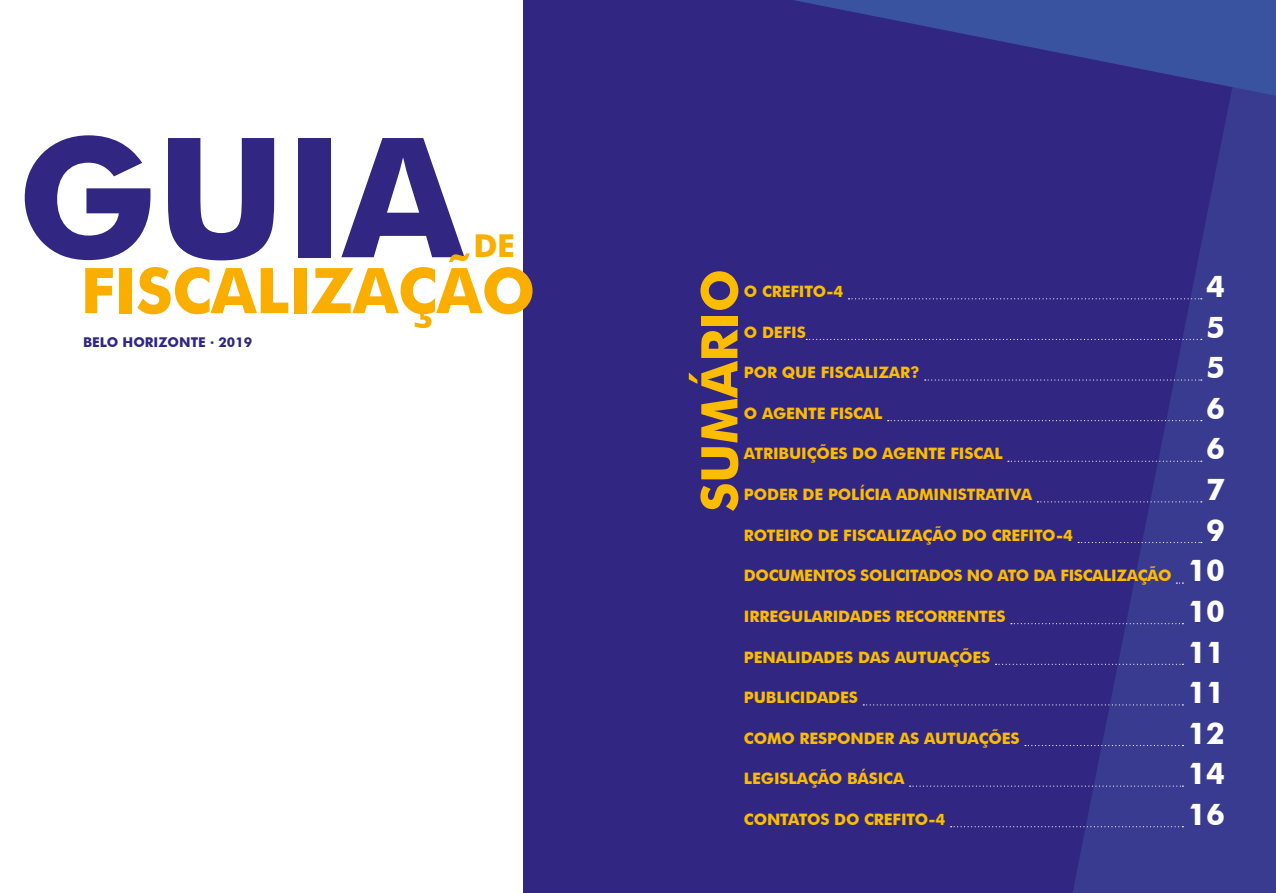
<style>
.page{position:relative;width:1276px;height:893px;background:#fff}
.page>*{position:absolute;margin:0;border:0;box-sizing:border-box;transform-origin:0 0}
.t1{font:700 166.8px "Futura BT";color:#312783}
.t2{font:700 63px "Futura BT";letter-spacing:-.01em;color:#f9ae00}
.t3{font:700 50.55px "Futura BT";letter-spacing:-.01em;color:#fcbd00}
.t4{font:700 31.5px "Futura BT";color:#f9ae00}
.t5{font:700 30px "Futura BT";letter-spacing:-.01em;color:#fff}
.t6{font:700 15.75px "Futura BT";letter-spacing:-.01em;color:#fcbd00}
.t7{font:700 13.5px "Futura BT";color:#312783}
.s1{font-size:30px;color:#fff}
</style>
<div class="page">
<div style="left:523px;top:0;width:753px;height:893px;background:#312783"></div>
<svg style="left:1072px;top:96px;width:204px;height:797px;fill:#383b90"></svg>
<svg style="left:848px;top:298px;width:353px;height:1px"></svg>
<svg style="left:806px;top:339px;width:395px;height:1px"></svg>
<svg style="left:925px;top:379px;width:276px;height:2px"></svg>
<svg style="left:887px;top:420px;width:314px;height:1px"></svg>
<svg style="left:1008px;top:461px;width:193px;height:1px"></svg>
<svg style="left:1037px;top:501px;width:164px;height:1px"></svg>
<svg style="left:1078px;top:542px;width:123px;height:1px"></svg>
<svg style="left:1176px;top:582px;width:7px;height:2px"></svg>
<svg style="left:1011px;top:623px;width:172px;height:1px"></svg>
<svg style="left:995px;top:664px;width:188px;height:1px"></svg>
<svg style="left:863px;top:704px;width:320px;height:1px"></svg>
<svg style="left:1025px;top:745px;width:158px;height:1px"></svg>
<svg style="left:909px;top:786px;width:274px;height:1px"></svg>
<svg style="left:950px;top:826px;width:233px;height:1px"></svg>
<svg style="left:794px;top:0;width:482px;height:96px"></svg>
<h1 class="t1" style="left:17px;top:97px;width:447px">GUIA</h1>
<h3 class="t4" style="left:473px;top:227px;width:43px">DE</h3>
<h2 class="t2" style="left:80px;top:252px;width:456px">FISCALIZAÇÃO</h2>
<p class="t7" style="left:83px;top:334px;width:171px">BELO HORIZONTE . 2019</p>
<h3 class="t3" style="left:689px;top:512px;width:244px;rotate:-90deg">SUMÁRIO</h3>
<p class="t6" style="left:744px;top:282px;width:101px">O CREFITO-4</p>
<h3 class="t5" style="left:1206px;top:268px;width:20px">4</h3>
<p class="t6" style="left:744px;top:322px;width:63px">O DEFIS</p>
<h3 class="t5" style="left:1206px;top:309px;width:20px">5</h3>
<p class="t6" style="left:744px;top:363px;width:177px">POR QUE FISCALIZAR?</p>
<h3 class="t5" style="left:1206px;top:349px;width:20px">5</h3>
<p class="t6" style="left:744px;top:404px;width:140px">O AGENTE FISCAL</p>
<h3 class="t5" style="left:1206px;top:390px;width:20px">6</h3>
<p class="t6" style="left:744px;top:444px;width:260px">ATRIBUIÇÕES DO AGENTE FISCAL</p>
<h3 class="t5" style="left:1206px;top:431px;width:20px">6</h3>
<p class="t6" style="left:744px;top:485px;width:290px">PODER DE POLÍCIA ADMINISTRATIVA</p>
<h3 class="t5" style="left:1206px;top:471px;width:20px">7</h3>
<p class="t6" style="left:744px;top:525px;width:330px">ROTEIRO DE FISCALIZAÇÃO DO CREFITO-4</p>
<h3 class="t5" style="left:1206px;top:512px;width:20px">9</h3>
<p class="t6" style="left:744px;top:566px;width:482px">DOCUMENTOS SOLICITADOS NO ATO DA FISCALIZAÇÃO <span class="s1">10</span></p>
<p class="t6" style="left:744px;top:607px;width:263px">IRREGULARIDADES RECORRENTES</p>
<h3 class="t5" style="left:1187px;top:593px;width:39px">10</h3>
<p class="t6" style="left:744px;top:647px;width:248px">PENALIDADES DAS AUTUAÇÕES</p>
<h3 class="t5" style="left:1187px;top:634px;width:39px">11</h3>
<p class="t6" style="left:744px;top:688px;width:116px">PUBLICIDADES</p>
<h3 class="t5" style="left:1187px;top:674px;width:39px">11</h3>
<p class="t6" style="left:744px;top:729px;width:277px">COMO RESPONDER AS AUTUAÇÕES</p>
<h3 class="t5" style="left:1187px;top:715px;width:39px">12</h3>
<p class="t6" style="left:744px;top:769px;width:162px">LEGISLAÇÃO BÁSICA</p>
<h3 class="t5" style="left:1187px;top:755px;width:39px">14</h3>
<p class="t6" style="left:744px;top:810px;width:203px">CONTATOS DO CREFITO-4</p>
<h3 class="t5" style="left:1187px;top:796px;width:39px">16</h3>
</div>
